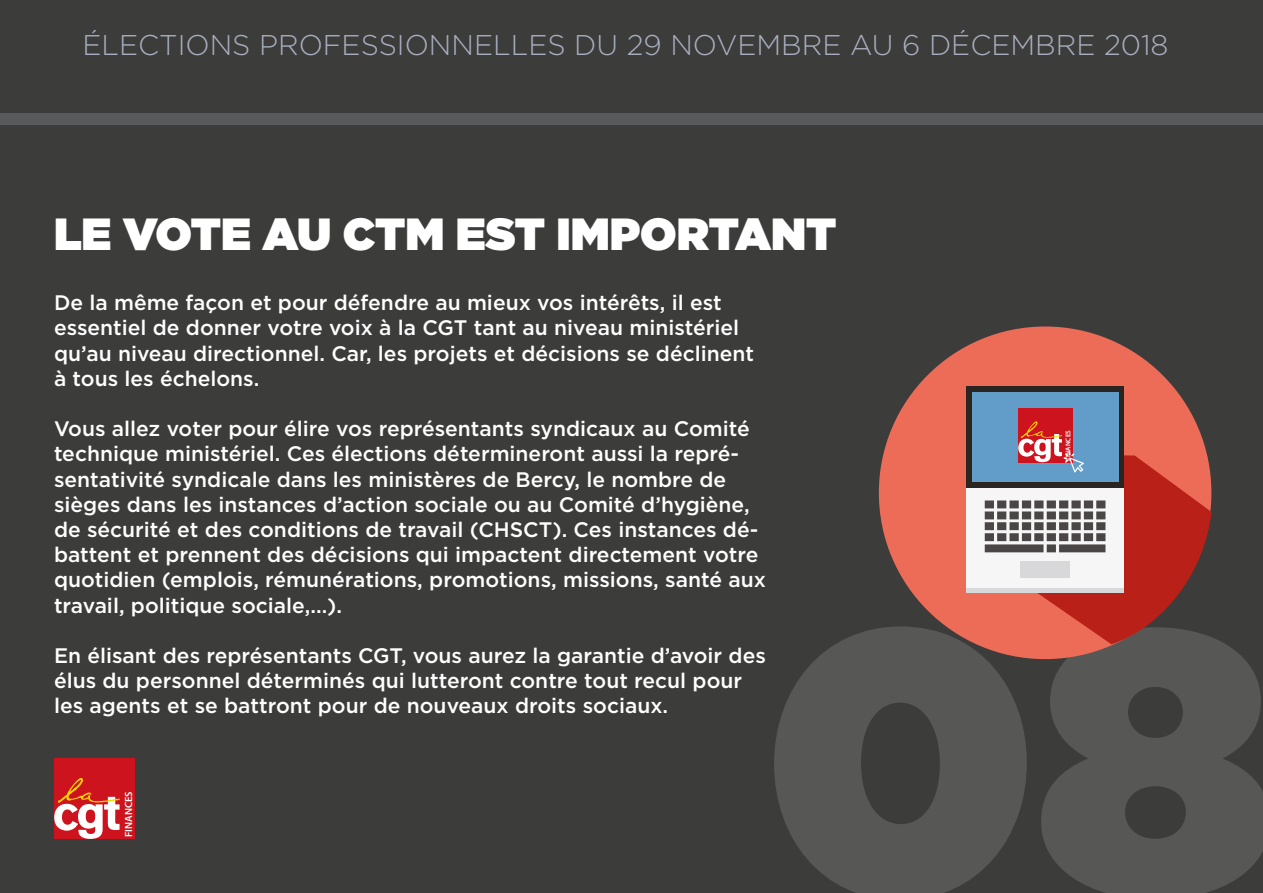
<style>
.page{position:relative;width:1263px;height:893px;background:#3c3c3b}
.page>*{position:absolute;margin:0;border:0;box-sizing:border-box;transform-origin:0 0}
.t1{font:900 375px "Gotham";color:#575756}
.t2{font:900 45px "Gotham";color:#fff}
.t3{font:300 28.5px "Gotham";color:#a9afc0}
.t4{font:500 21px/25.2px "Gotham";color:#fff}
.t5{font:600 10.35px "Myriad Pro";color:#fff}
.t6{font:600 6.9px "Myriad Pro";color:#fff}
</style>
<div class="page">
<div style="left:54px;top:758px;width:81px;height:81px;background:#cd131d"></div>
<svg style="left:54px;top:778px;width:66px;height:61px"></svg>
<div style="left:0;top:113px;width:1263px;height:12px;background:#595a5c"></div>
<div style="left:879px;top:326px;width:332px;height:333px;background:#ed6c57;border-radius:50%"></div>
<svg style="left:970px;top:455px;width:241px;height:189px;fill:#b82018"></svg>
<div style="left:966px;top:488px;width:158px;height:100px;background:#f7f6f7"></div>
<div style="left:1020px;top:562px;width:50px;height:16px;background:#d8d8da"></div>
<div style="left:966px;top:387px;width:158px;height:101px;background:#2b2522"></div>
<div style="left:966px;top:588px;width:158px;height:5px;background:#d8d8da"></div>
<svg style="left:985px;top:500px;width:120px;height:52px"></svg>
<div style="left:972px;top:392px;width:146px;height:90px;background:#629dc9"></div>
<div style="left:1018px;top:408px;width:54px;height:54px;background:#cd131d"></div>
<svg style="left:1018px;top:421px;width:66px;height:51px"></svg>
<h3 class="t3" style="left:82px;top:27px;width:1087px">ÉLECTIONS PROFESSIONNELLES DU 29 NOVEMBRE AU 6 DÉCEMBRE 2018</h3>
<h2 class="t2" style="left:54px;top:202px;width:784px">LE VOTE AU CTM EST IMPORTANT</h2>
<p class="t4" style="left:54px;top:290px;width:701px">De la même façon et pour défendre au mieux vos intérêts, il est essentiel de donner votre voix à la CGT tant au niveau ministériel qu’au niveau directionnel. Car, les projets et décisions se déclinent à tous les échelons.</p>
<p class="t4" style="left:54px;top:416px;width:713px">Vous allez voter pour élire vos représentants syndicaux au Comité technique ministériel. Ces élections détermineront aussi la repré&shy;sentativité syndicale dans les ministères de Bercy, le nombre de sièges dans les instances d’action sociale ou au Comité d’hygiène, de sécurité et des conditions de travail (CHSCT). Ces instances dé&shy;battent et prennent des décisions qui impactent directement votre quotidien (emplois, rémunérations, promotions, missions, santé aux travail, politique sociale,...).</p>
<p class="t4" style="left:54px;top:643px;width:713px">En élisant des représentants CGT, vous aurez la garantie d’avoir des élus du personnel déterminés qui lutteront contre tout recul pour les agents et se battront pour de nouveaux droits sociaux.</p>
<p class="t5" style="left:122px;top:837px;width:47px;rotate:-90deg">FINANCES</p>
<p class="t6" style="left:1064px;top:461px;width:32px;rotate:-90deg">FINANCES</p>
<h1 class="t1" style="left:763px;top:493px;width:511px">08</h1>
</div>
